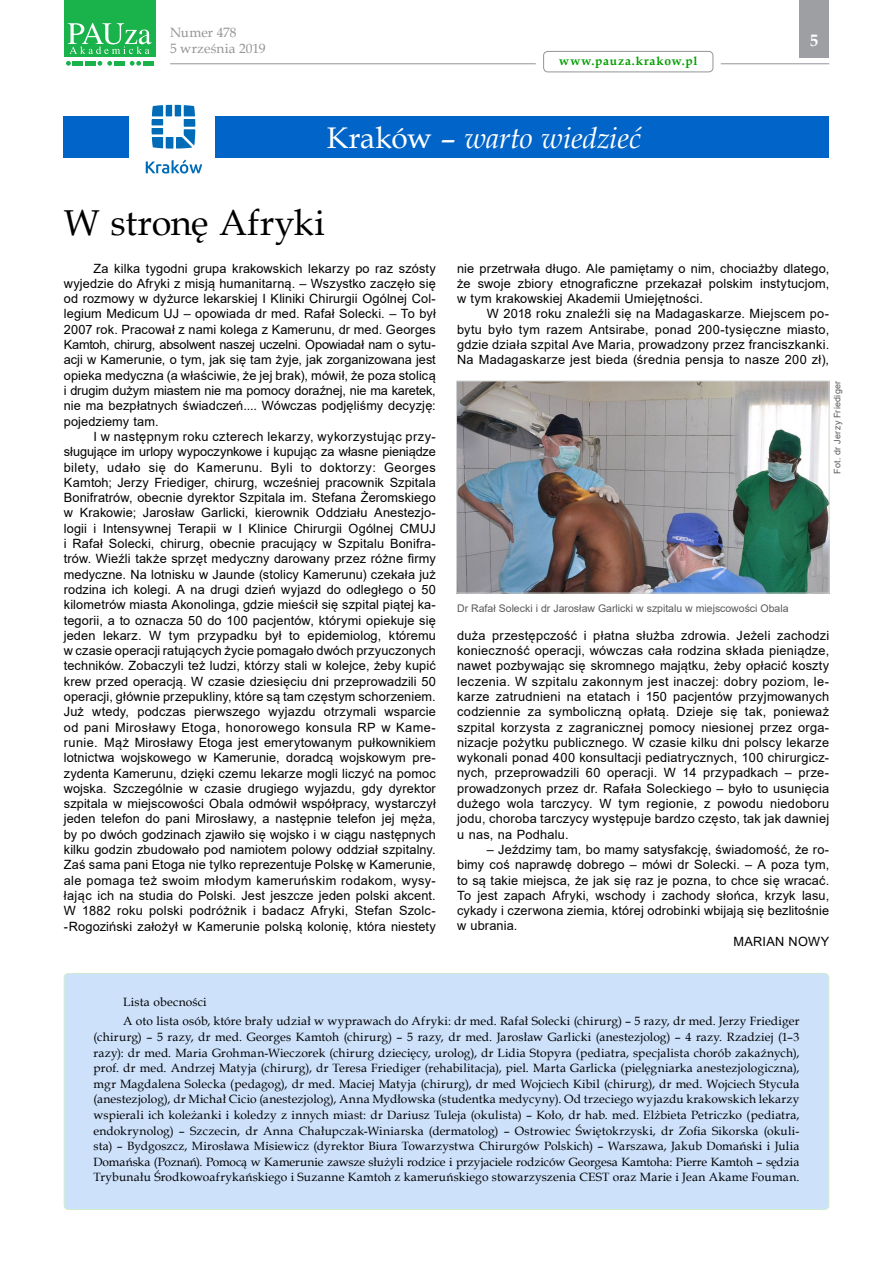
<style>
.page{position:relative;width:893px;height:1263px;background:#fff}
.page>*{position:absolute;margin:0;border:0;box-sizing:border-box;transform-origin:0 0}
.t1{font:36px "Book Antiqua";color:#000}
.t2{font:italic 29.85px "Book Antiqua";letter-spacing:-.01em;color:#fff}
.t3{font:700 16.5px "Book Antiqua";color:#fff}
.t4{font:13.5px/16.2px "Book Antiqua";color:#939598}
.t5{font:12.75px/15.3px "Arial";letter-spacing:.01em;color:#000;text-align:justify}
.t6{font:12px/15.6px "Book Antiqua";letter-spacing:.015em;color:#000}
.t7{font:700 12px "Book Antiqua";letter-spacing:.07em;color:#00a000}
.t8{font:10.5px "Arial";letter-spacing:-.005em;color:#58595b}
.t9{font:9px "Arial";letter-spacing:.02em;color:#58595b}
.s1{font-style:normal}
</style>
<div class="page">
<div style="left:799px;top:0;width:30px;height:57px;background:#9d9fa2"></div>
<svg style="left:66px;top:61px;width:5px;height:5px"></svg>
<svg style="left:97px;top:61px;width:15px;height:5px"></svg>
<svg style="left:130px;top:61px;width:11px;height:5px"></svg>
<div style="left:73px;top:61px;width:10px;height:5px;background:#19b24b"></div>
<div style="left:85px;top:61px;width:11px;height:5px;background:#19b24b"></div>
<div style="left:114px;top:61px;width:11px;height:5px;background:#19b24b"></div>
<div style="left:143px;top:61px;width:11px;height:5px;background:#19b24b"></div>
<div style="left:64px;top:0;width:92px;height:56px;background:#19b24b"></div>
<svg style="left:68px;top:23px;width:83px;height:31px"></svg>
<hr style="left:170px;top:63px;width:366px;height:1px;background:#939598">
<div style="left:543px;top:51px;width:170px;height:21px;border:1px solid #939598;border-radius:4px"></div>
<hr style="left:721px;top:63px;width:108px;height:1px;background:#939598">
<div style="left:64px;top:973px;width:765px;height:236px;background:#cde1fb;border-radius:4px"></div>
<div style="left:64px;top:973px;width:765px;height:237px;border:1px solid #00a000;border-radius:4px"></div>
<div style="left:216px;top:117px;width:613px;height:41px;background:#0064c8"></div>
<div style="left:64px;top:116px;width:65px;height:42px;background:#0064c8"></div>
<svg style="left:152px;top:105px;width:43px;height:44px"></svg>
<svg style="left:146px;top:160px;width:56px;height:14px"></svg>
<img style="left:458px;top:383px;width:369px;height:208px">
<div style="left:456px;top:381px;width:373px;height:212px;border:1px solid #d1d3d4"></div>
<p class="t4" style="left:170px;top:24px;width:97px">Numer 478<br>5 września 2019</p>
<p class="t3" style="left:810px;top:30px;width:10px">5</p>
<p class="t7" style="left:559px;top:53px;width:140px">www.pauza.krakow.pl</p>
<h2 class="t2" style="left:327px;top:117px;width:316px"><span class="s1">Kraków –</span> warto wiedzieć</h2>
<h1 class="t1" style="left:64px;top:197px;width:263px">W stronę Afryki</h1>
<p class="t5" style="left:64px;top:260px;width:374px;text-indent:30px">Za kilka tygodni grupa krakowskich lekarzy po raz szósty wyjedzie do Afryki z misją humanitarną. – Wszystko zaczęło się od rozmowy w dyżurce lekarskiej I Kliniki Chirurgii Ogólnej Col&shy;legium Medicum UJ – opowiada dr med. Rafał Solecki. – To był 2007 rok. Pracował z nami kolega z Kamerunu, dr med. Georges Kamtoh, chirurg, absolwent naszej uczelni. Opowiadał nam o sytu&shy;acji w Kamerunie, o tym, jak się tam żyje, jak zorganizowana jest opieka medyczna (a właściwie, że jej brak), mówił, że poza stolicą i drugim dużym miastem nie ma pomocy doraźnej, nie ma karetek, nie ma bezpłatnych świadczeń.... Wówczas podjęliśmy decyzję: pojedziemy tam.</p>
<p class="t5" style="left:64px;top:429px;width:374px;text-indent:30px">I w następnym roku czterech lekarzy, wykorzystując przy&shy;sługujące im urlopy wypoczynkowe i kupując za własne pieniądze bilety, udało się do Kamerunu. Byli to doktorzy: Georges Kamtoh; Jerzy Friediger, chirurg, wcześniej pracownik Szpitala Bonifratrów, obecnie dyrektor Szpitala im. Stefana Żeromskiego w Krakowie; Jarosław Garlicki, kierownik Oddziału Anestezjo&shy;logii i Intensywnej Terapii w I Klinice Chirurgii Ogólnej CMUJ i Rafał Solecki, chirurg, obecnie pracujący w Szpitalu Bonifra&shy;trów. Wieźli także sprzęt medyczny darowany przez różne firmy medyczne. Na lotnisku w Jaunde (stolicy Kamerunu) czekała już rodzina ich kolegi. A na drugi dzień wyjazd do odległego o 50 kilometrów miasta Akonolinga, gdzie mieścił się szpital piątej ka&shy;tegorii, a to oznacza 50 do 100 pacjentów, którymi opiekuje się jeden lekarz. W tym przypadku był to epidemiolog, któremu w czasie operacji ratujących życie pomagało dwóch przyuczonych techników. Zobaczyli też ludzi, którzy stali w kolejce, żeby kupić krew przed operacją. W czasie dziesięciu dni przeprowadzili 50 operacji, głównie przepukliny, które są tam częstym schorzeniem.<br>Już wtedy, podczas pierwszego wyjazdu otrzymali wsparcie od pani Mirosławy Etoga, honorowego konsula RP w Kame&shy;runie. Mąż Mirosławy Etoga jest emerytowanym pułkownikiem lotnictwa wojskowego w Kamerunie, doradcą wojskowym pre&shy;zydenta Kamerunu, dzięki czemu lekarze mogli liczyć na pomoc wojska. Szczególnie w czasie drugiego wyjazdu, gdy dyrektor szpitala w miejscowości Obala odmówił współpracy, wystarczył jeden telefon do pani Mirosławy, a następnie telefon jej męża, by po dwóch godzinach zjawiło się wojsko i w ciągu następnych kilku godzin zbudowało pod namiotem polowy oddział szpitalny.<br>Zaś sama pani Etoga nie tylko reprezentuje Polskę w Kamerunie, ale pomaga też swoim młodym kameruńskim rodakom, wysy&shy;łając ich na studia do Polski. Jest jeszcze jeden polski akcent.<br>W 1882 roku polski podróżnik i badacz Afryki, Stefan Szolc--Rogoziński założył w Kamerunie polską kolonię, która niestety</p>
<p class="t5" style="left:457px;top:260px;width:374px">nie przetrwała długo. Ale pamiętamy o nim, chociażby dlatego, że swoje zbiory etnograficzne przekazał polskim instytucjom, w tym krakowskiej Akademii Umiejętności.</p>
<p class="t5" style="left:457px;top:306px;width:374px;text-indent:30px">W 2018 roku znaleźli się na Madagaskarze. Miejscem po&shy;bytu było tym razem Antsirabe, ponad 200-tysięczne miasto, gdzie działa szpital Ave Maria, prowadzony przez franciszkanki.<br>Na Madagaskarze jest bieda (średnia pensja to nasze 200 zł),</p>
<p class="t9" style="left:831px;top:474px;width:94px;rotate:-90deg">Fot. dr Jerzy Friediger</p>
<p class="t8" style="left:457px;top:601px;width:333px">Dr Rafał Solecki i dr Jarosław Garlicki w szpitalu w miejscowości Obala</p>
<p class="t5" style="left:457px;top:627px;width:374px">duża przestępczość i płatna służba zdrowia. Jeżeli zachodzi konieczność operacji, wówczas cała rodzina składa pieniądze, nawet pozbywając się skromnego majątku, żeby opłacić koszty leczenia. W szpitalu zakonnym jest inaczej: dobry poziom, le&shy;karze zatrudnieni na etatach i 150 pacjentów przyjmowanych codziennie za symboliczną opłatą. Dzieje się tak, ponieważ szpital korzysta z zagranicznej pomocy niesionej przez orga&shy;nizacje pożytku publicznego. W czasie kilku dni polscy lekarze wykonali ponad 400 konsultacji pediatrycznych, 100 chirurgicz&shy;nych, przeprowadzili 60 operacji. W 14 przypadkach – prze&shy;prowadzonych przez dr. Rafała Soleckiego – było to usunięcia dużego wola tarczycy. W tym regionie, z powodu niedoboru jodu, choroba tarczycy występuje bardzo często, tak jak dawniej u nas, na Podhalu.</p>
<p class="t5" style="left:487px;top:842px;width:344px">– Jeździmy tam, bo mamy satysfakcję, świadomość, że ro-</p>
<p class="t5" style="left:457px;top:857px;width:374px">bimy coś naprawdę dobrego – mówi dr Solecki. – A poza tym,</p>
<p class="t5" style="left:457px;top:872px;width:374px">to są takie miejsca, że jak się raz je pozna, to chce się wracać.</p>
<p class="t5" style="left:457px;top:888px;width:374px">To jest zapach Afryki, wschody i zachody słońca, krzyk lasu,</p>
<p class="t5" style="left:457px;top:903px;width:374px">cykady i czerwona ziemia, której odrobinki wbijają się bezlitośnie</p>
<p class="t5" style="left:457px;top:918px;width:62px">w ubrania.</p>
<p class="t5" style="left:733px;top:933px;width:97px">MARIAN NOWY</p>
<p class="t6" style="left:123px;top:991px;width:678px;line-height:19.8px">Lista obecności<br>A oto lista osób, które brały udział w wyprawach do Afryki: dr med. Rafał Solecki (chirurg) – 5 razy, dr med. Jerzy Friediger</p>
<p class="t6" style="left:94px;top:1029px;width:707px;text-align:justify">(chirurg) – 5 razy, dr med. Georges Kamtoh (chirurg) – 5 razy, dr med. Jarosław Garlicki (anestezjolog) – 4 razy. Rzadziej (1–3 razy): dr med. Maria Grohman-Wieczorek (chirurg dziecięcy, urolog), dr Lidia Stopyra (pediatra, specjalista chorób zakaźnych), prof. dr med. Andrzej Matyja (chirurg), dr Teresa Friediger (rehabilitacja), piel. Marta Garlicka (pielęgniarka anestezjologiczna), mgr Magdalena Solecka (pedagog), dr med. Maciej Matyja (chirurg), dr med Wojciech Kibil (chirurg), dr med. Wojciech Stycuła (anestezjolog), dr Michał Cicio (anestezjolog), Anna Mydłowska (studentka medycyny). Od trzeciego wyjazdu krakowskich lekarzy wspierali ich koleżanki i koledzy z innych miast: dr Dariusz Tuleja (okulista) – Koło, dr hab. med. Elżbieta Petriczko (pediatra, endokrynolog) – Szczecin, dr Anna Chałupczak-Winiarska (dermatolog) – Ostrowiec Świętokrzyski, dr Zofia Sikorska (okuli&shy;sta) – Bydgoszcz, Mirosława Misiewicz (dyrektor Biura Towarzystwa Chirurgów Polskich) – Warszawa, Jakub Domański i Julia Domańska (Poznań). Pomocą w Kamerunie zawsze służyli rodzice i przyjaciele rodziców Georgesa Kamtoha: Pierre Kamtoh – sędzia Trybunału Środkowoafrykańskiego i Suzanne Kamtoh z kameruńskiego stowarzyszenia CEST oraz Marie i Jean Akame Fouman.</p>
</div>
